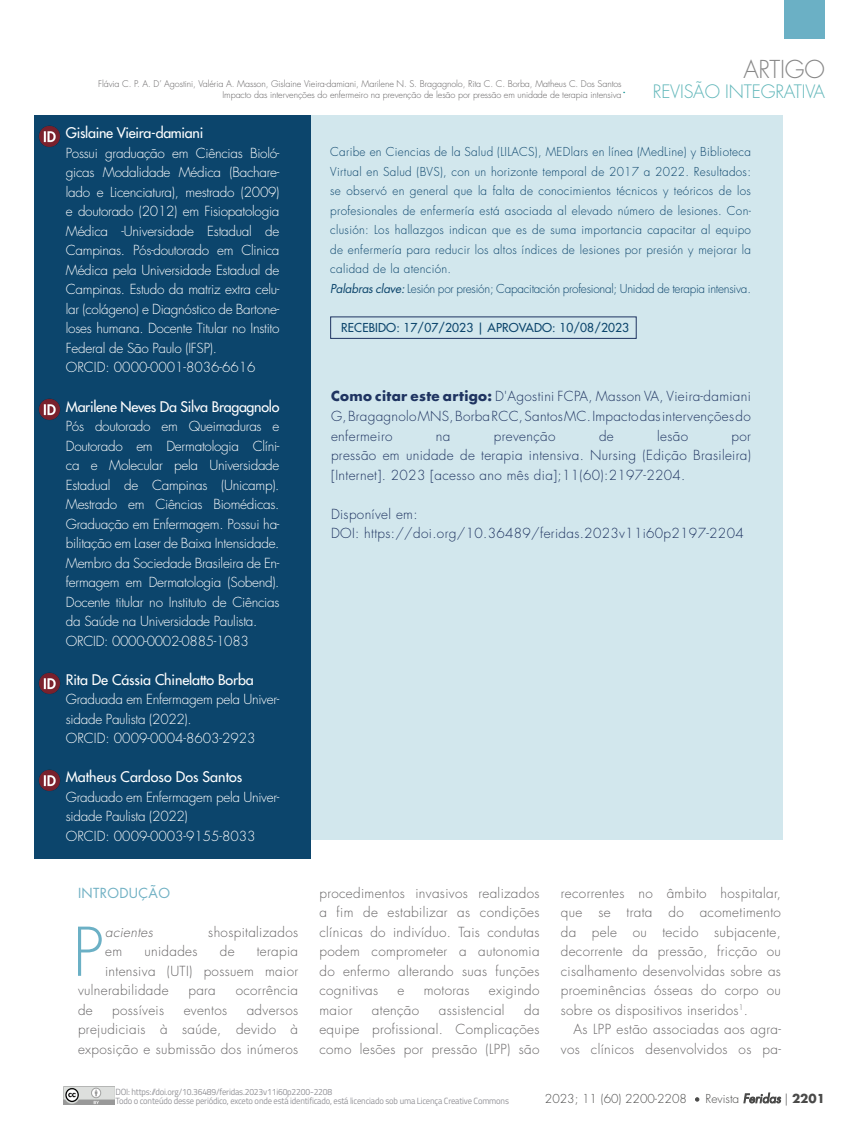
<style>
.page{position:relative;width:859px;height:1132px;background:#fff}
.page>*{position:absolute;margin:0;border:0;box-sizing:border-box;transform-origin:0 0}
.t1{font:300 65.25px "Futura Std";color:#6bb0c5}
.t2{font:300 24px "Futura Std";letter-spacing:-.01em;color:#878787}
.t3{font:300 18px "Futura Std";letter-spacing:-.01em;color:#60b6b9}
.t4{font:500 14.25px "Futura Std";letter-spacing:-.02em;color:#fff}
.t5{font:500 14.25px "Futura Std";color:#fff}
.t6{font:300 13.5px/19.5px "Futura Std";letter-spacing:-.02em;color:#fff}
.t7{font:300 13.5px/19.5px "Futura Std";letter-spacing:.025em;color:#656364;text-align:justify}
.t8{font:300 13.5px/19.5px "Futura Std";letter-spacing:.025em;color:#1f3461;text-align:justify}
.t9{font:13.5px "Futura Std";letter-spacing:.025em;color:#71b1c4}
.t10{font:italic 300 13.5px "Futura Std";letter-spacing:.025em;color:#656364}
.t11{font:300 12px/19.5px "Futura Std";letter-spacing:.025em;color:#0c456c}
.t12{font:300 12px "Futura Std";color:#4a4a49}
.t13{font:500 12px "Futura Std";letter-spacing:.01em;color:#0c456c}
.t14{font:300 9px/10.8px "Futura Std";letter-spacing:-.01em;color:#656364}
.t15{font:9px/9.4px "Titillium";letter-spacing:-.02em;color:#939398;scale:.95 1}
.s1{font-weight:400;font-style:italic}
.s2{font-weight:700}
.s3{font-size:9px}
</style>
<div class="page">
<div style="left:784px;top:0;width:41px;height:39px;background:#6bb0c5"></div>
<div style="left:77px;top:115px;width:705px;height:723px;background:#d2e7ed"></div>
<div style="left:34px;top:115px;width:277px;height:743px;background:#0c456c"></div>
<img style="left:63px;top:1086px;width:52px;height:17px">
<img style="left:38px;top:125px;width:22px;height:22px">
<img style="left:38px;top:398px;width:22px;height:22px">
<img style="left:38px;top:672px;width:22px;height:22px">
<img style="left:38px;top:769px;width:22px;height:22px">
<p class="t14" style="left:222px;top:78px;width:406px;text-indent:-124px">Flávia C. P. A. D’ Agostini, Valéria A. Masson, Gislaine Vieira-damiani, Marilene N. S. Bragagnolo, Rita C. C. Borba, Matheus C. Dos Santos<br>Impacto das intervenções do enfermeiro na prevenção de lesão por pressão em unidade de terapia intensiva<sup>.</sup></p>
<h2 class="t2" style="left:743px;top:55px;width:83px">ARTIGO</h2>
<h3 class="t3" style="left:653px;top:80px;width:174px">REVISÃO INTEGRATIVA</h3>
<p class="t4" style="left:66px;top:124px;width:139px">Gislaine Vieira-damiani</p>
<p class="t6" style="left:66px;top:143px;width:215px">Possui graduação em Ciências Bioló&shy;gicas Modalidade Médica (Bachare&shy;lado e Licenciatura), mestrado (2009) e doutorado (2012) em Fisiopatologia Médica -Universidade Estadual de Campinas. Pós-doutorado em Clinica Médica pela Universidade Estadual de Campinas. Estudo da matriz extra celu&shy;lar (colágeno) e Diagnóstico de Bartone&shy;loses humana. Docente Titular no Instito Federal de São Paulo (IFSP).<br>ORCID: 0000-0001-8036-6616</p>
<p class="t4" style="left:66px;top:397px;width:215px">Marilene Neves Da Silva Bragagnolo</p>
<p class="t6" style="left:66px;top:416px;width:215px">Pós doutorado em Queimaduras e Doutorado em Dermatologia Clíni&shy;ca e Molecular pela Universidade Estadual de Campinas (Unicamp).<br>Mestrado em Ciências Biomédicas.<br>Graduação em Enfermagem. Possui ha&shy;bilitação em Laser de Baixa Intensidade.<br>Membro da Sociedade Brasileira de En&shy;fermagem em Dermatologia (Sobend).<br>Docente titular no Instituto de Ciências da Saúde na Universidade Paulista.<br>ORCID: 0000-0002-0885-1083</p>
<p class="t4" style="left:66px;top:670px;width:189px">Rita De Cássia Chinelatto Borba</p>
<p class="t6" style="left:66px;top:689px;width:215px">Graduada em Enfermagem pela Univer&shy;sidade Paulista (2022).<br>ORCID: 0009-0004-8603-2923</p>
<p class="t5" style="left:66px;top:768px;width:178px">Matheus Cardoso Dos Santos</p>
<p class="t6" style="left:66px;top:787px;width:215px">Graduado em Enfermagem pela Univer&shy;sidade Paulista (2022)<br>ORCID: 0009-0003-9155-8033</p>
<p class="t9" style="left:78px;top:883px;width:93px">INTRODUÇÃO</p>
<h1 class="t1" style="left:73px;top:912px;width:32px">P</h1>
<p class="t10" style="left:105px;top:923px;width:49px">acientes</p>
<p class="t7" style="left:208px;top:922px;width:91px">shospitalizados</p>
<p class="t7" style="left:105px;top:941px;width:19px">em</p>
<p class="t7" style="left:144px;top:941px;width:55px">unidades</p>
<p class="t7" style="left:220px;top:941px;width:16px">de</p>
<p class="t7" style="left:257px;top:941px;width:43px">terapia</p>
<p class="t7" style="left:105px;top:961px;width:195px">intensiva (UTI) possuem maior</p>
<p class="t7" style="left:78px;top:980px;width:92px">vulnerabilidade</p>
<p class="t7" style="left:188px;top:980px;width:29px">para</p>
<p class="t7" style="left:236px;top:980px;width:64px">ocorrência</p>
<p class="t7" style="left:78px;top:1000px;width:16px">de</p>
<p class="t7" style="left:112px;top:1000px;width:53px">possíveis</p>
<p class="t7" style="left:184px;top:1000px;width:45px">eventos</p>
<p class="t7" style="left:78px;top:1000px;width:222px;text-indent:169px">adversos prejudiciais à saúde, devido à exposição e submissão dos inúmeros</p>
<p class="t11" style="left:330px;top:142px;width:422px">Caribe en Ciencias de la Salud (LILACS), MEDlars en línea (MedLine) y Biblioteca Virtual en Salud (BVS), con un horizonte temporal de 2017 a 2022. Resultados: se observó en general que la falta de conocimientos técnicos y teóricos de los profesionales de enfermería está asociada al elevado número de lesiones. Con&shy;clusión: Los hallazgos indican que es de suma importancia capacitar al equipo de enfermería para reducir los altos índices de lesiones por presión y mejorar la calidad de la atención.<br><span class="s1">Palabras clave:</span> Lesión por presión; Capacitación profesional; Unidad de terapia intensiva.</p>
<p class="t13" style="left:341px;top:319px;width:289px">RECEBIDO: 17/07/2023 | APROVADO: 10/08/2023</p>
<p class="t8" style="left:331px;top:387px;width:421px"><span class="s2">Como citar este artigo:</span> D'Agostini FCPA, Masson VA, Vieira-damiani G, Bragagnolo MNS, Borba RCC, Santos MC. Impacto das intervenções do enfermeiro</p>
<p class="t8" style="left:436px;top:426px;width:16px">na</p>
<p class="t8" style="left:494px;top:426px;width:63px">prevenção</p>
<p class="t8" style="left:599px;top:426px;width:16px">de</p>
<p class="t8" style="left:657px;top:426px;width:32px">lesão</p>
<p class="t8" style="left:331px;top:426px;width:421px;text-indent:401px">por pressão em unidade de terapia intensiva. Nursing (Edição Brasileira) [Internet]. 2023 [acesso ano mês dia];11(60):2197-2204.</p>
<p class="t8" style="left:331px;top:504px;width:414px">Disponível em:<br>DOI: https://doi.org/10.36489/feridas.2023v11i60p2197-2204</p>
<p class="t7" style="left:319px;top:883px;width:222px">procedimentos invasivos realizados a fim de estabilizar as condições clínicas do indivíduo. Tais condutas podem comprometer a autonomia do enfermo alterando suas funções cognitivas</p>
<p class="t7" style="left:397px;top:980px;width:8px">e</p>
<p class="t7" style="left:424px;top:980px;width:47px">motoras</p>
<p class="t7" style="left:489px;top:980px;width:52px">exigindo</p>
<p class="t7" style="left:319px;top:1000px;width:222px;text-indent:205px">da equipe profissional. Complicações como lesões por pressão (LPP) são</p>
<p class="t7" style="left:319px;top:1000px;width:34px">maior</p>
<p class="t7" style="left:372px;top:1000px;width:49px">atenção</p>
<p class="t7" style="left:439px;top:1000px;width:67px">assistencial</p>
<p class="t7" style="left:561px;top:883px;width:222px">recorrentes no âmbito hospitalar, que se trata do acometimento da pele ou tecido subjacente, decorrente da pressão, fricção ou cisalhamento desenvolvidas sobre as proeminências ósseas do corpo ou sobre os dispositivos inseridos<sup>1</sup>.</p>
<p class="t7" style="left:561px;top:1019px;width:222px;text-align:right">As LPP estão associadas aos agra&shy;vos clínicos desenvolvidos os pa-</p>
<p class="t15" style="left:115px;top:1086px;width:416px">DOI: https://doi.org/10.36489/feridas.2023v11i60p2200-2208<br>Todo o conteúdo desse periódico, exceto onde está identificado, está licenciado sob uma Licença Creative Commons</p>
<p class="t12" style="left:545px;top:1090px;width:281px">2023; 11 (60) 2200-2208 <span class="s3">•</span> Revista <span class="s1">Feridas</span> | <span class="s2">2201</span></p>
</div>
